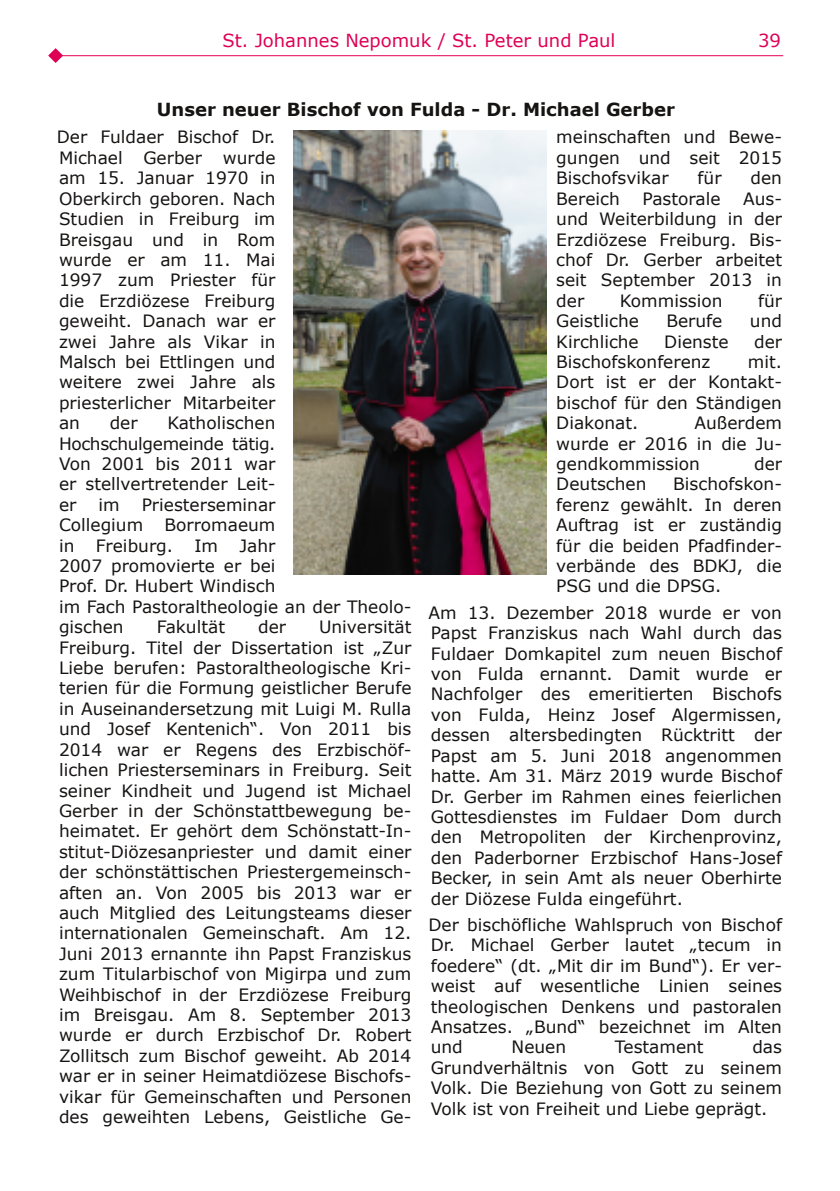
<style>
.page{position:relative;width:840px;height:1191px;background:#fff}
.page>*{position:absolute;margin:0;border:0;box-sizing:border-box;transform-origin:0 0}
.t1{font:700 18px "Verdana";color:#161413}
.t2{font:18px "Verdana";color:#df0055}
.t3{font:17px/20.4px "Verdana";color:#161413;text-align:justify}
</style>
<div class="page">
<hr style="left:57px;top:55px;width:725px;height:1px;background:#df0055">
<svg style="left:48px;top:48px;width:16px;height:15px"></svg>
<img style="left:294px;top:130px;width:252px;height:444px">
<p class="t2" style="left:222px;top:29px;width:394px">St. Johannes Nepomuk / St. Peter und Paul</p>
<p class="t2" style="left:757px;top:29px;width:24px">39</p>
<p class="t1" style="left:157px;top:98px;width:519px">Unser neuer Bischof von Fulda - Dr. Michael Gerber</p>
<p class="t3" style="left:57px;top:126px;width:220px">Der Fuldaer Bischof Dr.<br>Michael Gerber wurde am 15. Januar 1970 in Oberkirch geboren. Nach Studien in Freiburg im Breisgau und in Rom wurde er am 11. Mai 1997 zum Priester für die Erzdiözese Freiburg geweiht. Danach war er zwei Jahre als Vikar in Malsch bei Ettlingen und weitere zwei Jahre als priesterlicher Mitarbeiter an</p>
<p class="t3" style="left:59px;top:412px;width:218px;text-indent:108px">Katholischen Hochschulgemeinde tätig.<br>Von 2001 bis 2011 war er stellvertretender Leit&shy;er</p>
<p class="t3" style="left:110px;top:412px;width:29px">der</p>
<p class="t3" style="left:59px;top:494px;width:218px;text-indent:83px">Priesterseminar Collegium Borromaeum in</p>
<p class="t3" style="left:98px;top:494px;width:23px">im</p>
<p class="t3" style="left:59px;top:534px;width:354px;text-align:left;text-indent:180px">Jahr<br>2007 promovierte er bei<br>Prof. Dr. Hubert Windisch<br>im Fach Pastoraltheologie an der Theolo&shy;gischen</p>
<p class="t3" style="left:96px;top:534px;width:79px">Freiburg.</p>
<p class="t3" style="left:194px;top:534px;width:25px">Im</p>
<p class="t3" style="left:157px;top:616px;width:70px">Fakultät</p>
<p class="t3" style="left:258px;top:616px;width:29px">der</p>
<p class="t3" style="left:59px;top:616px;width:354px;text-indent:260px">Universität Freiburg. Titel der Dissertation ist „Zur Liebe berufen: Pastoraltheologische Kri&shy;terien für die Formung geistlicher Berufe in Auseinandersetzung mit Luigi M. Rulla und Josef Kentenich“. Von 2011 bis 2014 war er Regens des Erzbischöf&shy;lichen Priesterseminars in Freiburg. Seit seiner Kindheit und Jugend ist Michael Gerber in der Schönstattbewegung be&shy;heimatet. Er gehört dem Schönstatt-In&shy;stitut-Diözesanpriester und damit einer der schönstättischen Priestergemeinsch&shy;aften an. Von 2005 bis 2013 war er auch Mitglied des Leitungsteams dieser internationalen Gemeinschaft. Am 12.<br>Juni 2013 ernannte ihn Papst Franziskus zum Titularbischof von Migirpa und zum Weihbischof in der Erzdiözese Freiburg im Breisgau. Am 8. September 2013 wurde er durch Erzbischof Dr. Robert Zollitsch zum Bischof geweiht. Ab 2014 war er in seiner Heimatdiözese Bischofs&shy;vikar für Gemeinschaften und Personen des geweihten Lebens, Geistliche Ge-</p>
<p class="t3" style="left:556px;top:126px;width:227px">meinschaften und Bewe&shy;gungen und seit 2015<br>Bischofsvikar</p>
<p class="t3" style="left:697px;top:167px;width:25px">für</p>
<p class="t3" style="left:750px;top:167px;width:33px">den</p>
<p class="t3" style="left:556px;top:188px;width:65px">Bereich</p>
<p class="t3" style="left:642px;top:188px;width:79px">Pastorale</p>
<p class="t3" style="left:556px;top:188px;width:227px;text-indent:187px">Aus&shy;und Weiterbildung in der Erzdiözese Freiburg. Bis&shy;chof Dr. Gerber arbeitet seit September 2013 in der</p>
<p class="t3" style="left:619px;top:290px;width:104px">Kommission</p>
<p class="t3" style="left:757px;top:290px;width:25px">für</p>
<p class="t3" style="left:556px;top:310px;width:84px">Geistliche</p>
<p class="t3" style="left:666px;top:310px;width:57px">Berufe</p>
<p class="t3" style="left:749px;top:310px;width:34px">und</p>
<p class="t3" style="left:556px;top:330px;width:84px">Kirchliche</p>
<p class="t3" style="left:663px;top:330px;width:66px">Dienste</p>
<p class="t3" style="left:753px;top:330px;width:29px">der</p>
<p class="t3" style="left:556px;top:351px;width:156px">Bischofskonferenz</p>
<p class="t3" style="left:556px;top:351px;width:227px;text-indent:191px">mit.<br>Dort ist er der Kontakt&shy;bischof für den Ständigen Diakonat.</p>
<p class="t3" style="left:556px;top:412px;width:227px;text-indent:138px">Außerdem wurde er 2016 in die Ju&shy;gendkommission</p>
<p class="t3" style="left:753px;top:453px;width:29px">der</p>
<p class="t3" style="left:556px;top:473px;width:227px;text-indent:117px">Bischofskon&shy;ferenz gewählt. In deren Auftrag ist er zuständig für die beiden Pfadfinder&shy;verbände des BDKJ, die PSG und die DPSG.</p>
<p class="t3" style="left:428px;top:602px;width:355px">Am 13. Dezember 2018 wurde er von Papst Franziskus nach Wahl durch das Fuldaer Domkapitel zum neuen Bischof von Fulda ernannt. Damit wurde er Nachfolger des emeritierten Bischofs von Fulda, Heinz Josef Algermissen, dessen altersbedingten Rücktritt der Papst am 5. Juni 2018 angenommen hatte. Am 31. März 2019 wurde Bischof Dr. Gerber im Rahmen eines feierlichen Gottesdienstes im Fuldaer Dom durch den Metropoliten der Kirchenprovinz, den Paderborner Erzbischof Hans-Josef Becker, in sein Amt als neuer Oberhirte der Diözese Fulda eingeführt.</p>
<p class="t3" style="left:428px;top:914px;width:355px">Der bischöfliche Wahlspruch von Bischof Dr. Michael Gerber lautet „tecum in foedere“ (dt. „Mit dir im Bund“). Er ver&shy;weist auf wesentliche Linien seines theologischen Denkens und pastoralen Ansatzes. „Bund“ bezeichnet im Alten und</p>
<p class="t3" style="left:556px;top:473px;width:92px">Deutschen</p>
<p class="t3" style="left:430px;top:1036px;width:352px;text-indent:321px">das Grundverhältnis von Gott zu seinem Volk. Die Beziehung von Gott zu seinem Volk ist von Freiheit und Liebe geprägt.</p>
<p class="t3" style="left:511px;top:1036px;width:56px">Neuen</p>
<p class="t3" style="left:614px;top:1036px;width:90px">Testament</p>
</div>
